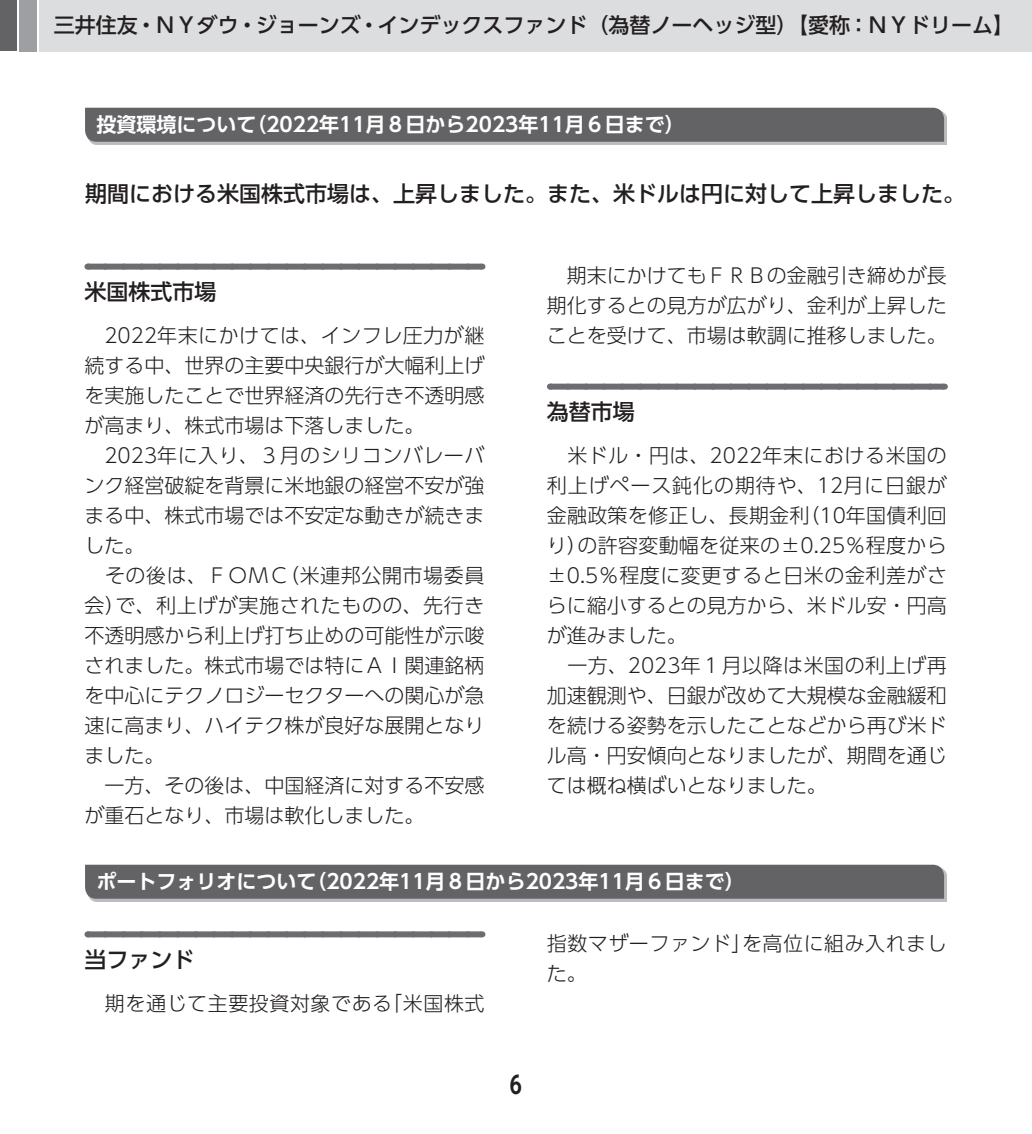
<style>
.page{position:relative;width:1032px;height:1134px;background:#fff}
.page>*{position:absolute;margin:0;border:0;box-sizing:border-box;transform-origin:0 0}
.t1{font:700 24px "UD Shin Go Pro De";color:#231f20}
.t2{font:500 22px "UD Shin Go Pro";color:#231f20}
.t3{font:500 21px "UD Shin Go Pro";color:#231f20}
.t4{font:300 20px/30px "UD Shin Go Pro";color:#231f20}
.t5{font:700 20px "UD Shin Go Pro De";color:#fff}
.t6{font:300 20px/30px "UD Shin Go Pro";letter-spacing:.025em;color:#231f20}
.t7{font:300 20px "UD Shin Go Pro";letter-spacing:.03em;color:#231f20}
</style>
<div class="page">
<div style="left:0;top:0;width:17px;height:51px;background:#636366"></div>
<div style="left:20px;top:0;width:17px;height:51px;background:#9d9fa2"></div>
<div style="left:40px;top:0;width:992px;height:51px;background:#dcdddf"></div>
<div style="left:88px;top:110px;width:859px;height:35px;background:#bcbdc0"></div>
<div style="left:85px;top:108px;width:859px;height:34px;background:#636366"></div>
<div style="left:87px;top:264px;width:394px;height:6px;background:#6c6d70"></div>
<svg style="left:105px;top:269px;width:367px;height:1px"></svg>
<div style="left:550px;top:384px;width:394px;height:6px;background:#6c6d70"></div>
<svg style="left:568px;top:389px;width:367px;height:1px"></svg>
<div style="left:88px;top:867px;width:859px;height:35px;background:#bcbdc0"></div>
<div style="left:85px;top:865px;width:859px;height:34px;background:#636366"></div>
<div style="left:87px;top:931px;width:394px;height:6px;background:#6c6d70"></div>
<svg style="left:105px;top:931px;width:367px;height:1px"></svg>
<p class="t3" style="left:54px;top:8px;width:962px">三井住友・ＮＹダウ・ジョーンズ・インデックスファンド（為替ノーヘッジ型）【愛称：ＮＹドリーム】</p>
<p class="t5" style="left:96px;top:108px;width:590px">投資環境について（2022年11月８日から2023年11月６日まで）</p>
<p class="t2" style="left:85px;top:176px;width:882px">期間における米国株式市場は、上昇しました。また、米ドルは円に対して上昇しました。</p>
<p class="t2" style="left:84px;top:274px;width:133px">米国株式市場</p>
<p class="t4" style="left:84px;top:319px;width:401px">　2022年末にかけては、インフレ圧力が継続する中、世界の主要中央銀行が大幅利上げを実施したことで世界経済の先行き不透明感が高まり、株式市場は下落しました。　2023年に入り、３月のシリコンバレーバンク経営破綻を背景に米地銀の経営不安が強まる中、株式市場では不安定な動きが続きました。<br>　その後は、ＦＯＭＣ（米連邦公開市場委員会）で、利上げが実施されたものの、先行き不透明感から利上げ打ち止めの可能性が示唆されました。株式市場では特にＡＩ関連銘柄を中心にテクノロジーセクターへの関心が急速に高まり、ハイテク株が良好な展開となりました。<br>　一方、その後は、中国経済に対する不安感が重石となり、市場は軟化しました。</p>
<p class="t4" style="left:547px;top:259px;width:401px;text-align:justify">　期末にかけてもＦＲＢの金融引き締めが長期化するとの見方が広がり、金利が上昇したことを受けて、市場は軟調に推移しました。</p>
<p class="t2" style="left:547px;top:394px;width:89px">為替市場</p>
<p class="t4" style="left:547px;top:439px;width:402px">　米ドル・円は、2022年末における米国の利上げペース鈍化の期待や、12月に日銀が金融政策を修正し、長期金利（10年国債利回り）の許容変動幅を従来の±0.25％程度から±0.5％程度に変更すると日米の金利差がさらに縮小するとの見方から、米ドル安・円高が進みました。<br>　一方、2023年１月以降は米国の利上げ再加速観測や、日銀が改めて大規模な金融緩和を続ける姿勢を示したことなどから再び米ドル高・円安傾向となりましたが、期間を通じては概ね横ばいとなりました。</p>
<p class="t5" style="left:96px;top:865px;width:650px">ポートフォリオについて（2022年11月８日から2023年11月６日まで）</p>
<p class="t2" style="left:84px;top:942px;width:111px">当ファンド</p>
<p class="t7" style="left:84px;top:987px;width:402px">　期を通じて主要投資対象である「米国株式</p>
<p class="t6" style="left:547px;top:927px;width:401px">指数マザーファンド」を高位に組み入れました。</p>
<p class="t1" style="left:510px;top:1065px;width:14px">6</p>
</div>
